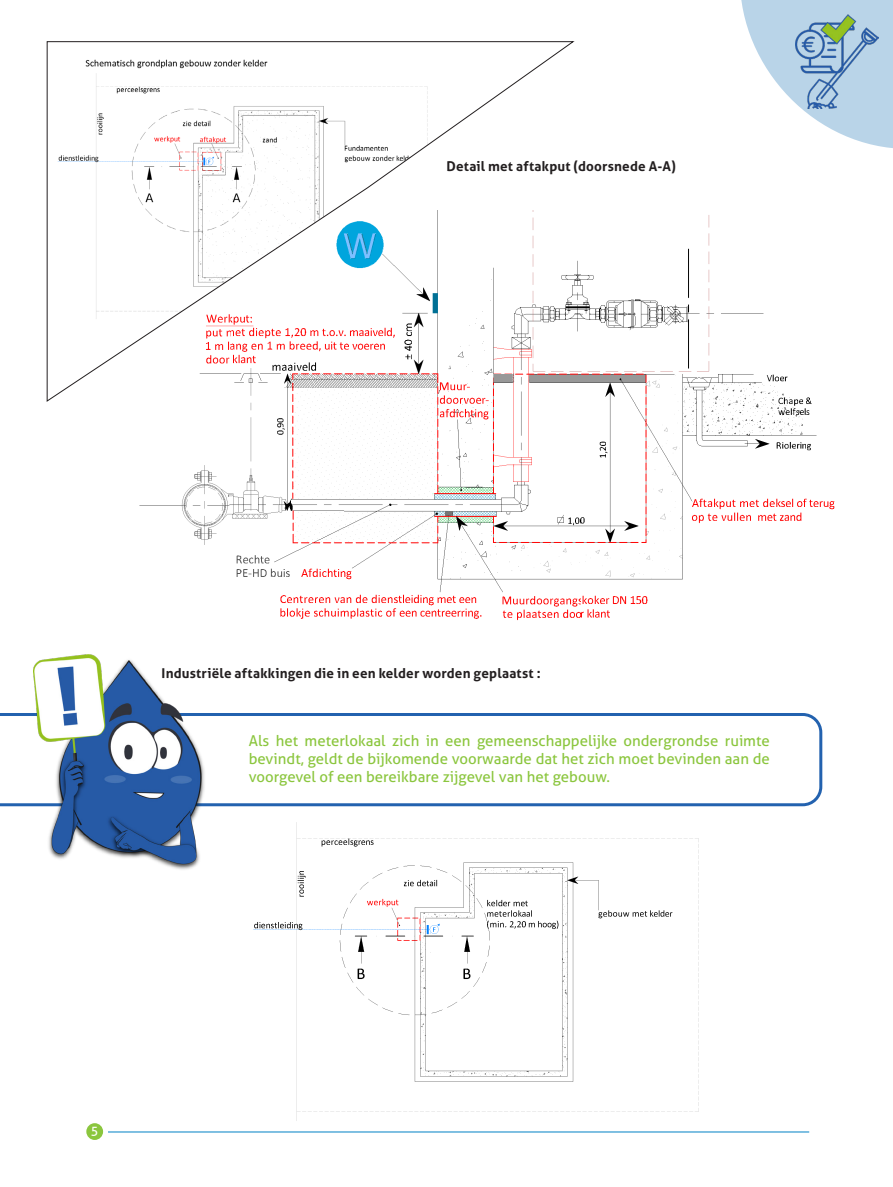
<style>
.page{position:relative;width:893px;height:1187px;background:#fff}
.page>*{position:absolute;margin:0;border:0;box-sizing:border-box;transform-origin:0 0}
.t1{font:15px/18px "Aller";color:#8bc63e;text-align:justify}
.brochure_body{font:700 13.5px "Aller";letter-spacing:.015em;color:#231f20}
.t2{font:12.75px "Aller";color:#fff}
</style>
<div class="page">
<img style="left:253px;top:822px;width:446px;height:299px">
<img style="left:139px;top:215px;width:696px;height:406px">
<svg style="left:741px;top:0;width:152px;height:148px"></svg>
<div style="left:86px;top:1123px;width:17px;height:16px;background:#8bc63e;border-radius:50%"></div>
<hr style="left:108px;top:1131px;width:701px;height:1px;background:#0082c5">
<img style="left:795px;top:15px;width:83px;height:93px">
<svg style="left:0;top:713px;width:822px;height:93px"></svg>
<img style="left:34px;top:654px;width:174px;height:216px">
<svg style="left:47px;top:41px;width:527px;height:360px"></svg>
<p class="brochure_body" style="left:446px;top:158px;width:231px">Detail met aftakput (doorsnede A-A)</p>
<p class="brochure_body" style="left:162px;top:665px;width:380px">Industriële aftakkingen die in een kelder worden geplaatst :</p>
<p class="t1" style="left:249px;top:731px;width:523px">Als het meterlokaal zich in een gemeenschappelijke ondergrondse ruimte bevindt, geldt de bijkomende voorwaarde dat het zich moet bevinden aan de voorgevel of een bereikbare zijgevel van het gebouw.</p>
<p class="t2" style="left:91px;top:1122px;width:9px">5</p>
</div>
